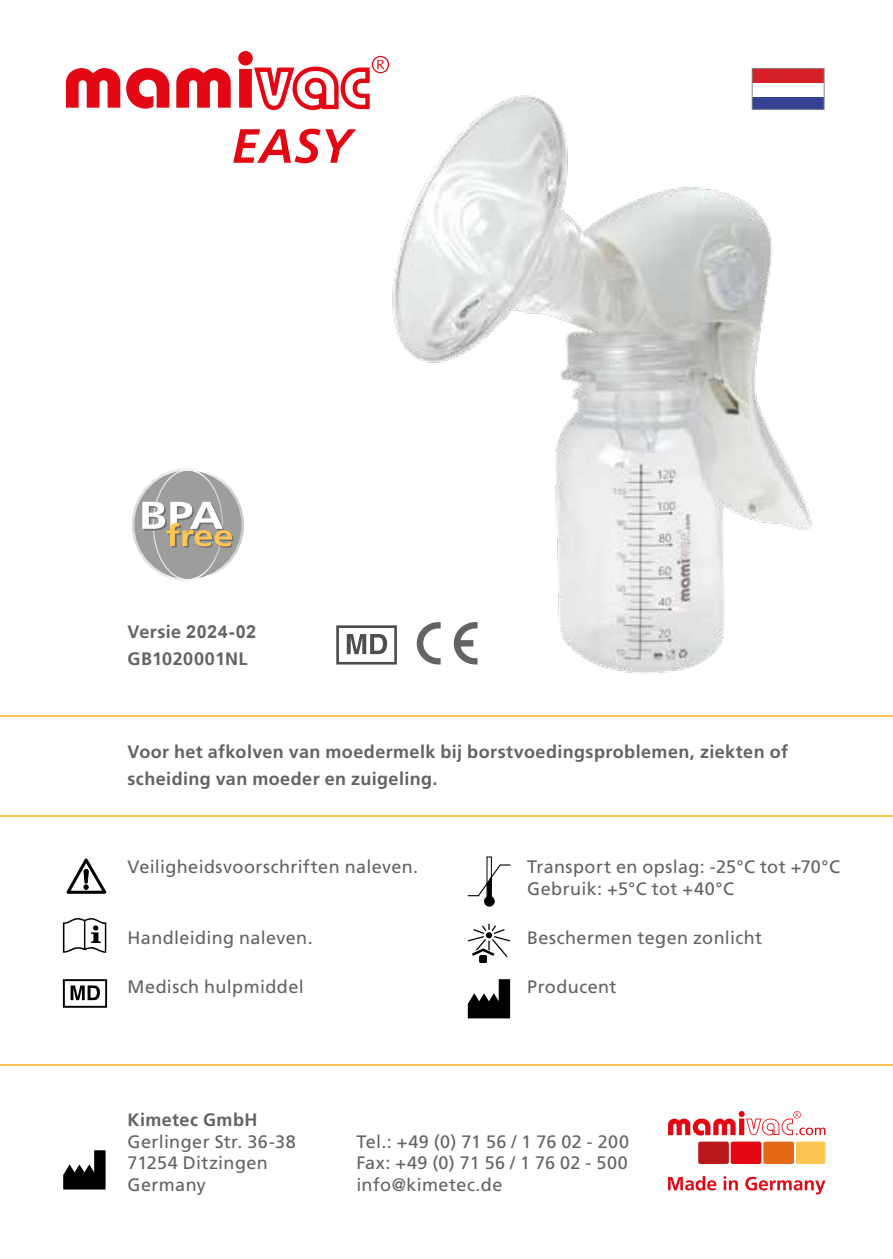
<style>
.page{position:relative;width:893px;height:1259px;background:#fff}
.page>*{position:absolute;margin:0;border:0;box-sizing:border-box;transform-origin:0 0}
.t1{font:18px/21.6px "Frutiger LT Pro";letter-spacing:.02em;color:#646363}
.t2{font:700 18px/27px "Frutiger LT Pro";letter-spacing:.025em;color:#646363}
.t3{font:700 18px "Arial";letter-spacing:.025em;color:#646363}
.s1{font-family:"Frutiger LT Pro"}
</style>
<div class="page">
<svg style="left:494px;top:936px;width:16px;height:5px"></svg>
<svg style="left:492px;top:939px;width:16px;height:18px"></svg>
<svg style="left:494px;top:929px;width:11px;height:5px"></svg>
<svg style="left:472px;top:923px;width:24px;height:40px"></svg>
<svg style="left:473px;top:929px;width:11px;height:5px"></svg>
<svg style="left:468px;top:936px;width:16px;height:5px"></svg>
<div style="left:479px;top:955px;width:8px;height:8px;background:#000;border-radius:2px"></div>
<img style="left:368px;top:63px;width:457px;height:611px">
<svg style="left:63px;top:1150px;width:43px;height:39px"></svg>
<svg style="left:468px;top:979px;width:42px;height:39px"></svg>
<svg style="left:66px;top:858px;width:41px;height:36px"></svg>
<svg style="left:63px;top:918px;width:43px;height:35px"></svg>
<div style="left:484px;top:896px;width:11px;height:10px;background:#000;border-radius:50%"></div>
<div style="left:487px;top:856px;width:5px;height:42px;border:1px solid #000"></div>
<svg style="left:467px;top:864px;width:44px;height:33px"></svg>
<div style="left:752px;top:97px;width:72px;height:12px;background:#354294"></div>
<div style="left:752px;top:68px;width:72px;height:15px;background:#d62128"></div>
<div style="left:752px;top:68px;width:72px;height:42px;border:1px solid #878787"></div>
<svg style="left:66px;top:68px;width:54px;height:40px"></svg>
<svg style="left:126px;top:68px;width:43px;height:41px"></svg>
<svg style="left:176px;top:68px;width:55px;height:40px"></svg>
<svg style="left:238px;top:51px;width:151px;height:60px"></svg>
<hr style="left:0;top:715px;width:893px;height:1px;background:#fdc652">
<hr style="left:0;top:815px;width:893px;height:1px;background:#fdc652">
<hr style="left:0;top:1064px;width:893px;height:1px;background:#fdc652">
<div style="left:698px;top:1141px;width:31px;height:23px;background:#bb181b;border-radius:2px"></div>
<div style="left:731px;top:1141px;width:30px;height:23px;background:#e30613;border-radius:2px"></div>
<div style="left:763px;top:1141px;width:31px;height:23px;background:#e46815;border-radius:2px"></div>
<div style="left:796px;top:1141px;width:29px;height:23px;background:#fdc652;border-radius:2px"></div>
<svg style="left:668px;top:1111px;width:157px;height:24px"></svg>
<svg style="left:668px;top:1176px;width:48px;height:14px"></svg>
<svg style="left:724px;top:1176px;width:14px;height:14px"></svg>
<svg style="left:745px;top:1176px;width:80px;height:18px"></svg>
<svg style="left:233px;top:129px;width:123px;height:34px"></svg>
<div style="left:63px;top:979px;width:44px;height:28px;border:2px solid #000"></div>
<svg style="left:71px;top:985px;width:29px;height:15px"></svg>
<svg style="left:347px;top:634px;width:40px;height:20px"></svg>
<div style="left:133px;top:469px;width:110px;height:111px;background:#9d9d9c;border-radius:50%"></div>
<div style="left:132px;top:468px;width:112px;height:114px;border:3px solid #fff;border-radius:50%"></div>
<svg style="left:142px;top:502px;width:91px;height:46px"></svg>
<p class="t3" style="left:128px;top:619px;width:130px"><span class="s1">Versie</span> 2024-02</p>
<p class="t2" style="left:128px;top:645px;width:122px">GB1020001NL</p>
<p class="t2" style="left:128px;top:738px;width:662px">Voor het afkolven van moedermelk bij borstvoedingsproblemen, ziekten of scheiding van moeder en zuigeling.</p>
<p class="t1" style="left:128px;top:856px;width:292px">Veiligheidsvoorschriften naleven.</p>
<p class="t1" style="left:527px;top:856px;width:314px">Transport en opslag: -25°C tot +70°C<br>Gebruik: +5°C tot +40°C</p>
<p class="t1" style="left:128px;top:927px;width:187px">Handleiding naleven.</p>
<p class="t1" style="left:527px;top:927px;width:236px">Beschermen tegen zonlicht</p>
<p class="t1" style="left:128px;top:976px;width:178px">Medisch hulpmiddel</p>
<p class="t1" style="left:527px;top:976px;width:91px">Producent</p>
<p class="t2" style="left:128px;top:1106px;width:131px">Kimetec GmbH</p>
<p class="t1" style="left:128px;top:1130px;width:170px">Gerlinger Str. 36-38<br>71254 Ditzingen<br>Germany</p>
<p class="t1" style="left:356px;top:1130px;width:274px;text-align:justify">Tel.: +49 (0) 71 56 / 1 76 02 - 200<br>Fax: +49 (0) 71 56 / 1 76 02 - 500 info@kimetec.de</p>
</div>
